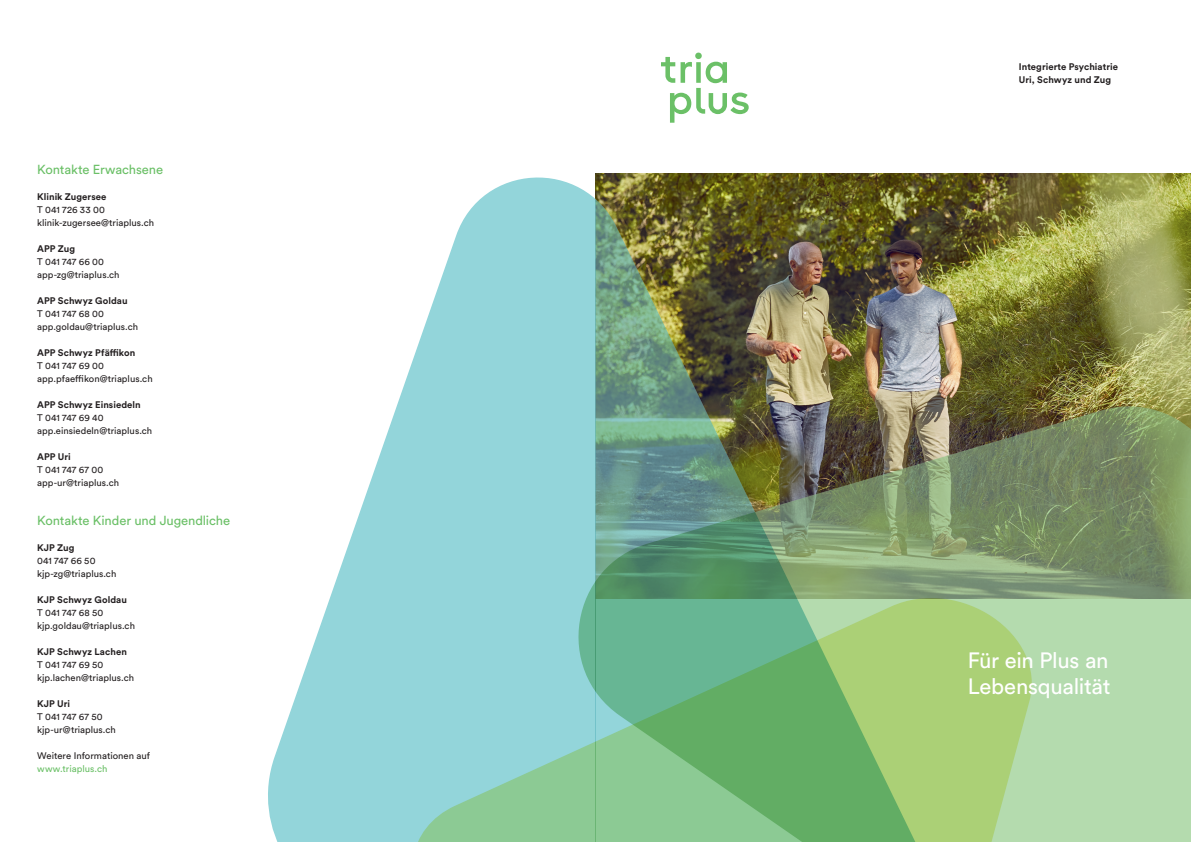
<style>
.page{position:relative;width:1191px;height:842px;background:#fff}
.page>*{position:absolute;margin:0;border:0;box-sizing:border-box;transform-origin:0 0}
._01-Titel{font:22px/26px "Circular Std";letter-spacing:-.015em;color:#fff}
._04-Lauftext{font:13px "Circular Std";letter-spacing:-.01em;color:#6bc067}
._06-Titel-Kontakt{font:13px "Circular Std";letter-spacing:-.01em;color:#6bc067}
._04-Lauftext-2{font:9.5px/13px "Circular Std";color:#231f20}
._04-Lauftext-3{font:700 9.5px/13px "Circular Std";letter-spacing:.005em;color:#231f20}
.s1{color:#6bc067}
</style>
<div class="page">
<img style="left:595px;top:174px;width:596px;height:219px">
<img style="left:595px;top:187px;width:335px;height:219px">
<svg style="left:595px;top:406px;width:596px;height:436px;background:#84ad7c"></svg>
<svg style="left:661px;top:53px;width:87px;height:70px"></svg>
<svg style="left:268px;top:178px;width:327px;height:664px;fill:#93d5da"></svg>
<svg style="left:412px;top:598px;width:141px;height:244px;background:#91d2cc"></svg>
<svg style="left:553px;top:393px;width:42px;height:449px;background:#8ed0c7"></svg>
<p class="_06-Titel-Kontakt" style="left:37px;top:161px;width:127px">Kontakte Erwachsene</p>
<p class="_04-Lauftext-3" style="left:37px;top:190px;width:71px">Klinik Zugersee</p>
<p class="_04-Lauftext-2" style="left:37px;top:203px;width:69px">T 041 726 33 00</p>
<p class="_04-Lauftext-2" style="left:37px;top:216px;width:118px">klinik-zugersee@triaplus.ch</p>
<p class="_04-Lauftext-3" style="left:37px;top:242px;width:39px">APP Zug</p>
<p class="_04-Lauftext-2" style="left:37px;top:255px;width:68px">T 041 747 66 00</p>
<p class="_04-Lauftext-2" style="left:37px;top:268px;width:84px">app-zg@triaplus.ch</p>
<p class="_04-Lauftext-3" style="left:37px;top:294px;width:92px">APP Schwyz Goldau</p>
<p class="_04-Lauftext-2" style="left:37px;top:307px;width:68px">T 041 747 68 00</p>
<p class="_04-Lauftext-2" style="left:37px;top:320px;width:102px">app.goldau@triaplus.ch</p>
<p class="_04-Lauftext-3" style="left:37px;top:346px;width:100px">APP Schwyz Pfäffikon</p>
<p class="_04-Lauftext-2" style="left:37px;top:359px;width:68px">T 041 747 69 00</p>
<p class="_04-Lauftext-2" style="left:37px;top:372px;width:117px">app.pfaeffikon@triaplus.ch</p>
<p class="_04-Lauftext-3" style="left:37px;top:398px;width:105px">APP Schwyz Einsiedeln</p>
<p class="_04-Lauftext-2" style="left:37px;top:411px;width:68px">T 041 747 69 40</p>
<p class="_04-Lauftext-2" style="left:37px;top:424px;width:117px">app.einsiedeln@triaplus.ch</p>
<p class="_04-Lauftext-3" style="left:37px;top:450px;width:35px">APP Uri</p>
<p class="_04-Lauftext-2" style="left:37px;top:463px;width:68px">T 041 747 67 00</p>
<p class="_04-Lauftext-2" style="left:37px;top:476px;width:83px">app-ur@triaplus.ch</p>
<p class="_04-Lauftext" style="left:37px;top:512px;width:194px">Kontakte Kinder und Jugendliche</p>
<p class="_04-Lauftext-3" style="left:37px;top:541px;width:39px">KJP Zug</p>
<p class="_04-Lauftext-2" style="left:37px;top:554px;width:60px">041 747 66 50</p>
<p class="_04-Lauftext-2" style="left:37px;top:567px;width:81px">kjp-zg@triaplus.ch</p>
<p class="_04-Lauftext-3" style="left:37px;top:593px;width:91px">KJP Schwyz Goldau</p>
<p class="_04-Lauftext-2" style="left:37px;top:606px;width:68px">T 041 747 68 50</p>
<p class="_04-Lauftext-2" style="left:37px;top:619px;width:99px">kjp.goldau@triaplus.ch</p>
<p class="_04-Lauftext-3" style="left:37px;top:645px;width:91px">KJP Schwyz Lachen</p>
<p class="_04-Lauftext-2" style="left:37px;top:658px;width:68px">T 041 747 69 50</p>
<p class="_04-Lauftext-2" style="left:37px;top:671px;width:98px">kjp.lachen@triaplus.ch</p>
<p class="_04-Lauftext-3" style="left:37px;top:697px;width:34px">KJP Uri</p>
<p class="_04-Lauftext-2" style="left:37px;top:710px;width:67px">T 041 747 67 50</p>
<p class="_04-Lauftext-2" style="left:37px;top:723px;width:80px">kjp-ur@triaplus.ch</p>
<p class="_04-Lauftext-2" style="left:37px;top:749px;width:114px">Weitere Informationen auf <span class="s1">www.triaplus.ch</span></p>
<p class="_04-Lauftext-3" style="left:1019px;top:60px;width:100px">Integrierte Psychiatrie<br>Uri, Schwyz und Zug</p>
<p class="_01-Titel" style="left:967px;top:647px;width:145px">Für ein Plus an<br>Lebensqualität</p>
</div>
